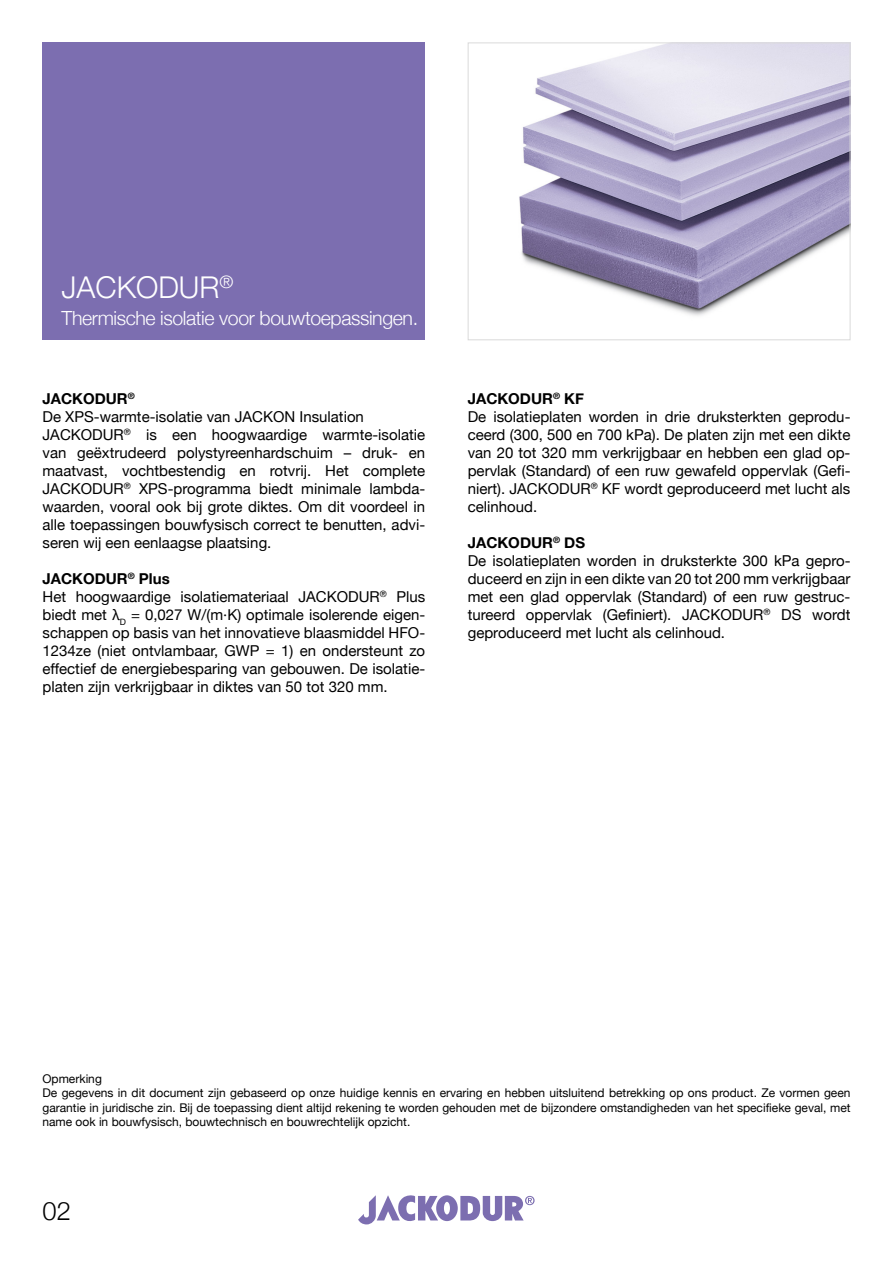
<style>
.page{position:relative;width:893px;height:1263px;background:#fff}
.page>*{position:absolute;margin:0;border:0;box-sizing:border-box;transform-origin:0 0}
.t1{font:300 30px "Helvetica Neue";color:#fff}
.t2{font:300 25.5px "Helvetica Neue";color:#000}
.t3{font:300 19.5px "Helvetica Neue";letter-spacing:-.02em;color:#fff}
.t4{font:15px/18px "Helvetica Neue";color:#000}
.t5{font:12px/14.4px "Helvetica Neue";color:#000}
.s1{font-weight:700}
</style>
<div class="page">
<svg style="left:359px;top:1195px;width:176px;height:29px"></svg>
<div style="left:43px;top:43px;width:382px;height:297px;background:#7c6eb0"></div>
<img style="left:519px;top:45px;width:329px;height:271px">
<div style="left:468px;top:43px;width:382px;height:297px;border:1px solid #dadada"></div>
<h1 class="t1" style="left:62px;top:263px;width:173px">JACKODUR<sup>®</sup></h1>
<h3 class="t3" style="left:62px;top:302px;width:358px">Thermische isolatie voor bouwtoepassingen.</h3>
<p class="t4" style="left:43px;top:391px;width:384px"><span class="s1">JACKODUR</span><sup>®<br></sup>De XPS-warmte-isolatie van JACKON Insulation JACKODUR<sup>®</sup> is een hoogwaardige warmte-isolatie van geëxtrudeerd polystyreenhardschuim – druk- en maatvast, vochtbestendig en rotvrij. Het complete JACKODUR<sup>®</sup> XPS-programma biedt minimale lambda&shy;waarden, vooral ook bij grote diktes. Om dit voordeel in alle toepassingen bouwfysisch correct te benutten, advi&shy;seren wij een eenlaagse plaatsing.</p>
<p class="t4" style="left:43px;top:571px;width:384px"><span class="s1">JACKODUR</span><sup>®</sup> <span class="s1">Plus<br></span>Het hoogwaardige isolatiemateriaal JACKODUR<sup>®</sup> Plus biedt met λ<sub>D</sub> = 0,027 W/(m·K) optimale isolerende eigen&shy;schappen op basis van het innovatieve blaasmiddel HFO-1234ze (niet ontvlambaar, GWP = 1) en ondersteunt zo effectief de energiebesparing van gebouwen. De isolatie&shy;platen zijn verkrijgbaar in diktes van 50 tot 320 mm.</p>
<p class="t4" style="left:468px;top:391px;width:384px"><span class="s1">JACKODUR</span><sup>®</sup> <span class="s1">KF<br></span>De isolatieplaten worden in drie druksterkten geprodu&shy;ceerd (300, 500 en 700 kPa). De platen zijn met een dikte van 20 tot 320 mm verkrijgbaar en hebben een glad op&shy;pervlak (Standard) of een ruw gewafeld oppervlak (Gefi&shy;niert). JACKODUR<sup>®</sup> KF wordt geproduceerd met lucht als celinhoud.</p>
<p class="t4" style="left:468px;top:535px;width:384px"><span class="s1">JACKODUR</span><sup>®</sup> <span class="s1">DS<br></span>De isolatieplaten worden in druksterkte 300 kPa gepro&shy;duceerd en zijn in een dikte van 20 tot 200 mm verkrijgbaar met een glad oppervlak (Standard) of een ruw gestruc&shy;tureerd oppervlak (Gefiniert). JACKODUR<sup>®</sup> DS wordt geproduceerd met lucht als celinhoud.</p>
<p class="t5" style="left:43px;top:1072px;width:809px">Opmerking<br>De gegevens in dit document zijn gebaseerd op onze huidige kennis en ervaring en hebben uitsluitend betrekking op ons product. Ze vormen geen garantie in juridische zin. Bij de toepassing dient altijd rekening te worden gehouden met de bijzondere omstandigheden van het specifieke geval, met name ook in bouwfysisch, bouwtechnisch en bouwrechtelijk opzicht.</p>
<h2 class="t2" style="left:43px;top:1191px;width:30px">02</h2>
</div>
